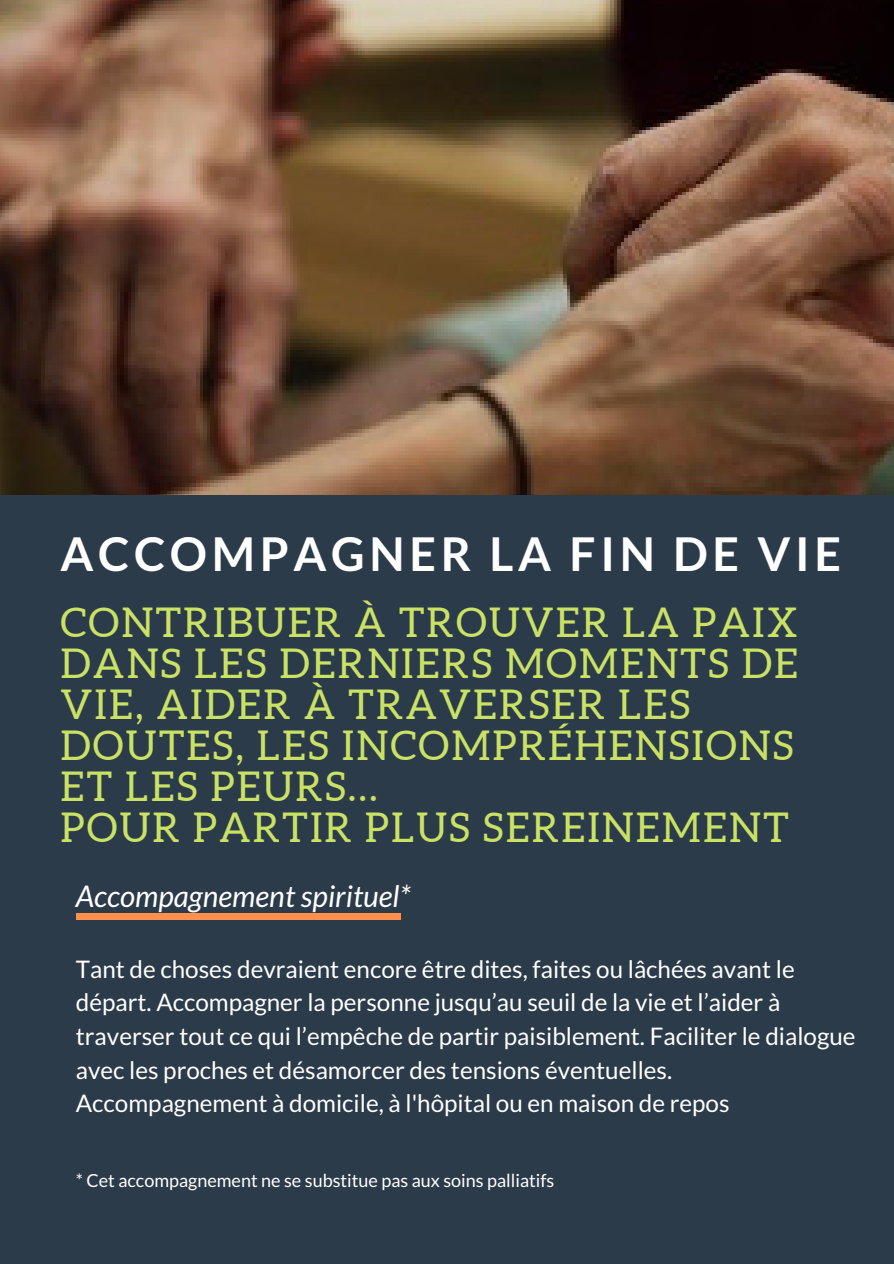
<style>
.page{position:relative;width:894px;height:1264px;background:#fff}
.page>*{position:absolute;margin:0;border:0;box-sizing:border-box;transform-origin:0 0}
.t1{font:700 46.5px "Lato";letter-spacing:.1em;color:#fff}
.t2{font:40.95px/41px "Aleo";letter-spacing:.05em;color:#c9e265}
.t3{font:italic 29.85px "Lato";color:#fff}
.t4{font:24.15px/33.5px "Lato";color:#fff}
.t5{font:18px "Lato";color:#fff}
</style>
<div class="page">
<img style="left:0;top:0;width:893px;height:496px">
<div style="left:0;top:496px;width:893px;height:767px;background:#2c3b49"></div>
<div style="left:76px;top:913px;width:324px;height:6px;background:#ff914d"></div>
<h1 class="t1" style="left:60px;top:525px;width:782px">ACCOMPAGNER LA FIN DE VIE</h1>
<h2 class="t2" style="left:60px;top:601px;width:739px">CONTRIBUER À TROUVER LA PAIX<br>DANS LES DERNIERS MOMENTS DE<br>VIE, AIDER À TRAVERSER LES<br>DOUTES, LES INCOMPRÉHENSIONS<br>ET LES PEURS...<br>POUR PARTIR PLUS SEREINEMENT</h2>
<p class="t3" style="left:76px;top:877px;width:336px">Accompagnement spirituel*</p>
<p class="t4" style="left:76px;top:951px;width:781px">Tant de choses devraient encore être dites, faites ou lâchées avant le départ. Accompagner la personne jusqu’au seuil de la vie et l’aider à traverser tout ce qui l’empêche de partir paisiblement. Faciliter le dialogue avec les proches et désamorcer des tensions éventuelles.<br>Accompagnement à domicile, à l'hôpital ou en maison de repos</p>
<p class="t5" style="left:76px;top:1168px;width:480px">* Cet accompagnement ne se substitue pas aux soins palliatifs</p>
</div>
